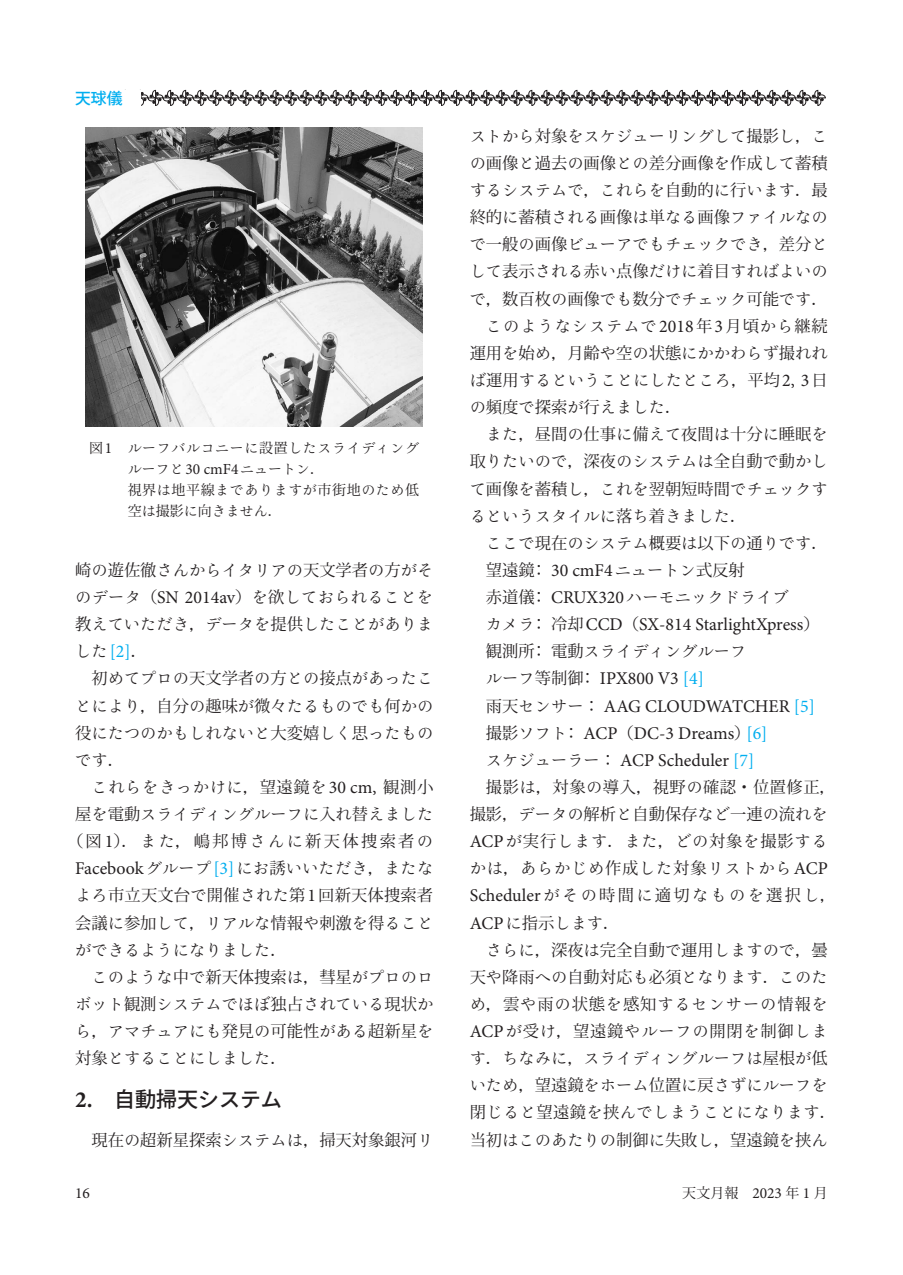
<style>
.page{position:relative;width:903px;height:1275px;background:#fff}
.page>*{position:absolute;margin:0;border:0;box-sizing:border-box;transform-origin:0 0}
.t1{font:500 21px "Koz Go Pr 6 N";color:#231f20}
.t2{font:17.85px/27.1px "Minion Pro";color:#231f20}
.t3{font:17.85px "Minion Pro";color:#00aeef}
.t4{font:16.28px/27.1px "Ryo Text Plus N";color:#231f20;text-align:justify}
.t5{font:16.28px "Koz Min Pr 6 N";color:#231f20}
.t6{font:16.28px/27.1px "Ryo Text Plus N";letter-spacing:.045em;color:#231f20}
.t7{font:16.28px/27.1px "Koz Min Pr 6 N";letter-spacing:.03em;color:#231f20}
.t8{font:16.28px "Ryo Text Plus N";letter-spacing:.055em;color:#231f20}
.t9{font:16.28px "Koz Min Pr 6 N";letter-spacing:.145em;color:#231f20}
.t10{font:500 15.75px "Koz Go Pr 6 N";color:#00aeef}
.t11{font:15.4px "Minion Pro";color:#231f20}
.t12{font:14px/21px "Ryo Text Plus N";letter-spacing:.045em;color:#231f20}
.t13{font:14px "Koz Min Pr 6 N";color:#231f20}
.s1{font-family:"Koz Min Pr 6 N"}
.s2{font-family:"Minion Pro";font-size:15.4px}
.s3{font-family:"Minion Pro";font-size:17.85px}
.s4{font-family:"Ryo Text Plus N";font-size:16.28px;color:#231f20}
.s5{font-family:"Koz Min Pr 6 N";font-size:16.28px;color:#231f20}
.s6{font-family:"Ryo Text Plus N"}
.s7{font-family:"Minion Pro";font-size:17.85px;color:#00aeef}
.s8{font-family:"Minion Pro";font-weight:700;font-size:23.1px}
.s9{font-family:"Ryo Gothic Plus N"}
.s10{font-family:"Ryo Text Plus N";font-size:16.28px}
.s11{font-family:"Koz Min Pr 6 N";font-size:16.28px}
.s12{color:#00aeef}
</style>
<div class="page">
<img style="left:86px;top:127px;width:337px;height:300px">
<svg style="left:141px;top:90px;width:685px;height:16px"></svg>
<p class="t10" style="left:75px;top:89px;width:65px">天球儀　</p>
<p class="t12" style="left:128px;top:438px;width:293px;text-indent:-38px"><span class="s1">図</span><span class="s2">1</span> ルーフバルコニーに<span class="s1">設置</span>したスライディングルーフと<span class="s2">30 cmF4</span>ニュートン<span class="s1">．<br>視界</span>は<span class="s1">地平線</span>までありますが<span class="s1">市街地</span>のため<span class="s1">低空</span>は<span class="s1">撮影</span>に<span class="s1">向</span>きません<span class="s1">．</span></p>
<p class="t4" style="left:75px;top:556px;width:360px"><span class="s1">崎</span>の<span class="s1">遊佐徹</span>さんからイタリアの<span class="s1">天文学者</span>の<span class="s1">方</span>がそのデータ<span class="s1">（</span><span class="s3">SN 2014av</span><span class="s1">）</span>を<span class="s1">欲</span>しておられることを<span class="s1">教</span>えていただき<span class="s1">，</span>データを<span class="s1">提供</span>したことがありま</p>
<p class="t3" style="left:75px;top:640px;width:73px"><span class="s4">した</span>[2]<span class="s5">．</span></p>
<p class="t4" style="left:75px;top:665px;width:360px;text-indent:16px"><span class="s1">初</span>めてプロの<span class="s1">天文学者</span>の<span class="s1">方</span>との<span class="s1">接点</span>があったことにより<span class="s1">，自分</span>の<span class="s1">趣味</span>が<span class="s1">微々</span>たるものでも<span class="s1">何</span>かの<span class="s1">役</span>にたつのかもしれないと<span class="s1">大変嬉</span>しく<span class="s1">思</span>ったものです<span class="s1">．</span></p>
<p class="t4" style="left:75px;top:773px;width:360px;text-align:right">これらをきっかけに<span class="s1">，望遠鏡</span>を<span class="s3">30 cm,</span> <span class="s1">観測小屋</span>を<span class="s1">電動</span>スライディングルーフに<span class="s1">入</span>れ<span class="s1">替</span>えました</p>
<p class="t9" style="left:67px;top:832px;width:368px">（図<span class="s3">1</span>）．<span class="s6">また</span>，嶋邦博<span class="s6">さんに</span>新天体捜索者<span class="s6">の</span></p>
<p class="t4" style="left:75px;top:855px;width:360px"><span class="s3">Facebook</span>グループ<span class="s7">[3]</span>にお<span class="s1">誘</span>いいただき<span class="s1">，</span>またな</p>
<p class="t5" style="left:75px;top:886px;width:360px"><span class="s6">よろ</span>市立天文台<span class="s6">で</span>開催<span class="s6">された</span>第<span class="s3">1</span>回新天体捜索者</p>
<p class="t4" style="left:75px;top:909px;width:360px"><span class="s1">会議</span>に<span class="s1">参加</span>して<span class="s1">，</span>リアルな<span class="s1">情報</span>や<span class="s1">刺激</span>を<span class="s1">得</span>ることができるようになりました<span class="s1">．</span></p>
<p class="t4" style="left:75px;top:963px;width:360px;text-indent:16px">このような<span class="s1">中</span>で<span class="s1">新天体捜索</span>は<span class="s1">，彗星</span>がプロのロボット<span class="s1">観測</span>システムでほぼ<span class="s1">独占</span>されている<span class="s1">現状</span>から<span class="s1">，</span>アマチュアにも<span class="s1">発見</span>の<span class="s1">可能性</span>がある<span class="s1">超新星</span>を<span class="s1">対象</span>とすることにしました<span class="s1">．</span></p>
<p class="t1" style="left:75px;top:1087px;width:209px"><span class="s8">2.</span> 自動掃天<span class="s9">システム</span></p>
<p class="t5" style="left:91px;top:1130px;width:343px">現在<span class="s6">の</span>超新星探索<span class="s6">システムは</span>，掃天対象銀河<span class="s6">リ</span></p>
<p class="t4" style="left:470px;top:122px;width:360px">ストから<span class="s1">対象</span>をスケジューリングして<span class="s1">撮影</span>し<span class="s1">，</span>こ</p>
<p class="t5" style="left:470px;top:154px;width:360px"><span class="s6">の</span>画像<span class="s6">と</span>過去<span class="s6">の</span>画像<span class="s6">との</span>差分画像<span class="s6">を</span>作成<span class="s6">して</span>蓄積</p>
<p class="t4" style="left:470px;top:177px;width:360px">するシステムで<span class="s1">，</span>これらを<span class="s1">自動的</span>に<span class="s1">行</span>います<span class="s1">．最</span></p>
<p class="t4" style="left:470px;top:204px;width:360px"><span class="s1">終的</span>に<span class="s1">蓄積</span>される<span class="s1">画像</span>は<span class="s1">単</span>なる<span class="s1">画像</span>ファイルなの</p>
<p class="t4" style="left:470px;top:231px;width:360px">で<span class="s1">一般</span>の<span class="s1">画像</span>ビューアでもチェックでき<span class="s1">，差分</span>と</p>
<p class="t4" style="left:470px;top:258px;width:360px">して<span class="s1">表示</span>される<span class="s1">赤</span>い<span class="s1">点像</span>だけに<span class="s1">着目</span>すればよいの</p>
<p class="t4" style="left:470px;top:285px;width:360px">で<span class="s1">，数百枚</span>の<span class="s1">画像</span>でも<span class="s1">数分</span>でチェック<span class="s1">可能</span>です<span class="s1">．</span></p>
<p class="t8" style="left:486px;top:316px;width:343px">このようなシステムで<span class="s3">2018</span><span class="s1">年</span><span class="s3">3</span><span class="s1">月頃</span>から<span class="s1">継続</span></p>
<p class="t4" style="left:470px;top:339px;width:360px"><span class="s1">運用</span>を<span class="s1">始</span>め<span class="s1">，月齢</span>や<span class="s1">空</span>の<span class="s1">状態</span>にかかわらず<span class="s1">撮</span>れれ</p>
<p class="t4" style="left:470px;top:367px;width:360px">ば<span class="s1">運用</span>するということにしたところ<span class="s1">，平均</span><span class="s3">2, 3</span><span class="s1">日</span></p>
<p class="t4" style="left:470px;top:394px;width:213px">の<span class="s1">頻度</span>で<span class="s1">探索</span>が<span class="s1">行</span>えました<span class="s1">．</span></p>
<p class="t5" style="left:486px;top:425px;width:343px"><span class="s6">また</span>，昼間<span class="s6">の</span>仕事<span class="s6">に</span>備<span class="s6">えて</span>夜間<span class="s6">は</span>十分<span class="s6">に</span>睡眠<span class="s6">を</span></p>
<p class="t4" style="left:470px;top:448px;width:360px"><span class="s1">取</span>りたいので<span class="s1">，深夜</span>のシステムは<span class="s1">全自動</span>で<span class="s1">動</span>かして<span class="s1">画像</span>を<span class="s1">蓄積</span>し<span class="s1">，</span>これを<span class="s1">翌朝短時間</span>でチェックするというスタイルに<span class="s1">落</span>ち<span class="s1">着</span>きました<span class="s1">．</span></p>
<p class="t4" style="left:486px;top:529px;width:343px">ここで<span class="s1">現在</span>のシステム<span class="s1">概要</span>は<span class="s1">以下</span>の<span class="s1">通</span>りです<span class="s1">．</span></p>
<p class="t5" style="left:486px;top:561px;width:260px">望遠鏡： <span class="s3">30 cmF4</span><span class="s6">ニュートン</span>式反射</p>
<p class="t4" style="left:486px;top:584px;width:304px"><span class="s1">赤道儀：</span> <span class="s3">CRUX320</span>ハーモニックドライブ</p>
<p class="t2" style="left:486px;top:611px;width:335px"><span class="s10">カメラ</span><span class="s11">：冷却</span>CCD<span class="s11">（</span>SX-814 StarlightXpress<span class="s11">）</span></p>
<p class="t4" style="left:486px;top:638px;width:262px"><span class="s1">観測所：電動</span>スライディングルーフ</p>
<p class="t2" style="left:486px;top:665px;width:330px"><span class="s10">ルーフ</span><span class="s11">等制御：</span> IPX800 V3 <span class="s12">[4]<br></span><span class="s11">雨天</span><span class="s10">センサー</span><span class="s11">：</span> AAG CLOUDWATCHER <span class="s12">[5]</span><span class="s11">撮影</span><span class="s10">ソフト</span><span class="s11">：</span> ACP<span class="s11">（</span>DC-3 Dreams<span class="s11">）</span><span class="s12">[6]<br></span><span class="s10">スケジューラー</span><span class="s11">：</span> ACP Scheduler <span class="s12">[7]</span></p>
<p class="t7" style="left:470px;top:774px;width:368px;text-indent:16px">撮影<span class="s6">は</span>，対象<span class="s6">の</span>導入，視野<span class="s6">の</span>確認・位置修正，撮影，<span class="s6">データの</span>解析<span class="s6">と</span>自動保存<span class="s6">など</span>一連<span class="s6">の</span>流<span class="s6">れを</span></p>
<p class="t6" style="left:470px;top:828px;width:360px"><span class="s3">ACP</span>が<span class="s1">実行</span>します<span class="s1">．</span>また<span class="s1">，</span>どの<span class="s1">対象</span>を<span class="s1">撮影</span>するかは<span class="s1">，</span>あらかじめ<span class="s1">作成</span>した<span class="s1">対象</span>リストから<span class="s3">ACP</span></p>
<p class="t2" style="left:470px;top:882px;width:368px">Scheduler<span class="s10">がその</span><span class="s11">時間</span><span class="s10">に</span><span class="s11">適切</span><span class="s10">なものを</span><span class="s11">選択</span><span class="s10">し</span><span class="s11">，</span></p>
<p class="t4" style="left:470px;top:909px;width:151px"><span class="s3">ACP</span>に<span class="s1">指示</span>します<span class="s1">．</span></p>
<p class="t5" style="left:486px;top:940px;width:343px"><span class="s6">さらに</span>，深夜<span class="s6">は</span>完全自動<span class="s6">で</span>運用<span class="s6">しますので</span>，曇</p>
<p class="t4" style="left:470px;top:963px;width:368px;text-align:left"><span class="s1">天</span>や<span class="s1">降雨</span>への<span class="s1">自動対応</span>も<span class="s1">必須</span>となります<span class="s1">．</span>このため<span class="s1">，雲</span>や<span class="s1">雨</span>の<span class="s1">状態</span>を<span class="s1">感知</span>するセンサーの<span class="s1">情報</span>を<br><span class="s3">ACP</span>が<span class="s1">受</span>け<span class="s1">，望遠鏡</span>やルーフの<span class="s1">開閉</span>を<span class="s1">制御</span>します<span class="s1">．</span>ちなみに<span class="s1">，</span>スライディングルーフは<span class="s1">屋根</span>が<span class="s1">低</span>いため<span class="s1">，望遠鏡</span>をホーム<span class="s1">位置</span>に<span class="s1">戻</span>さずにルーフを<span class="s1">閉</span>じると<span class="s1">望遠鏡</span>を<span class="s1">挟</span>んでしまうことになります<span class="s1">．</span></p>
<p class="t5" style="left:470px;top:1130px;width:360px">当初<span class="s6">はこのあたりの</span>制御<span class="s6">に</span>失敗<span class="s6">し</span>，望遠鏡<span class="s6">を</span>挟<span class="s6">ん</span></p>
<p class="t11" style="left:75px;top:1182px;width:16px">16</p>
<p class="t13" style="left:682px;top:1185px;width:147px">天文月報　<span class="s2">2023</span> 年 <span class="s2">1</span> 月</p>
</div>
